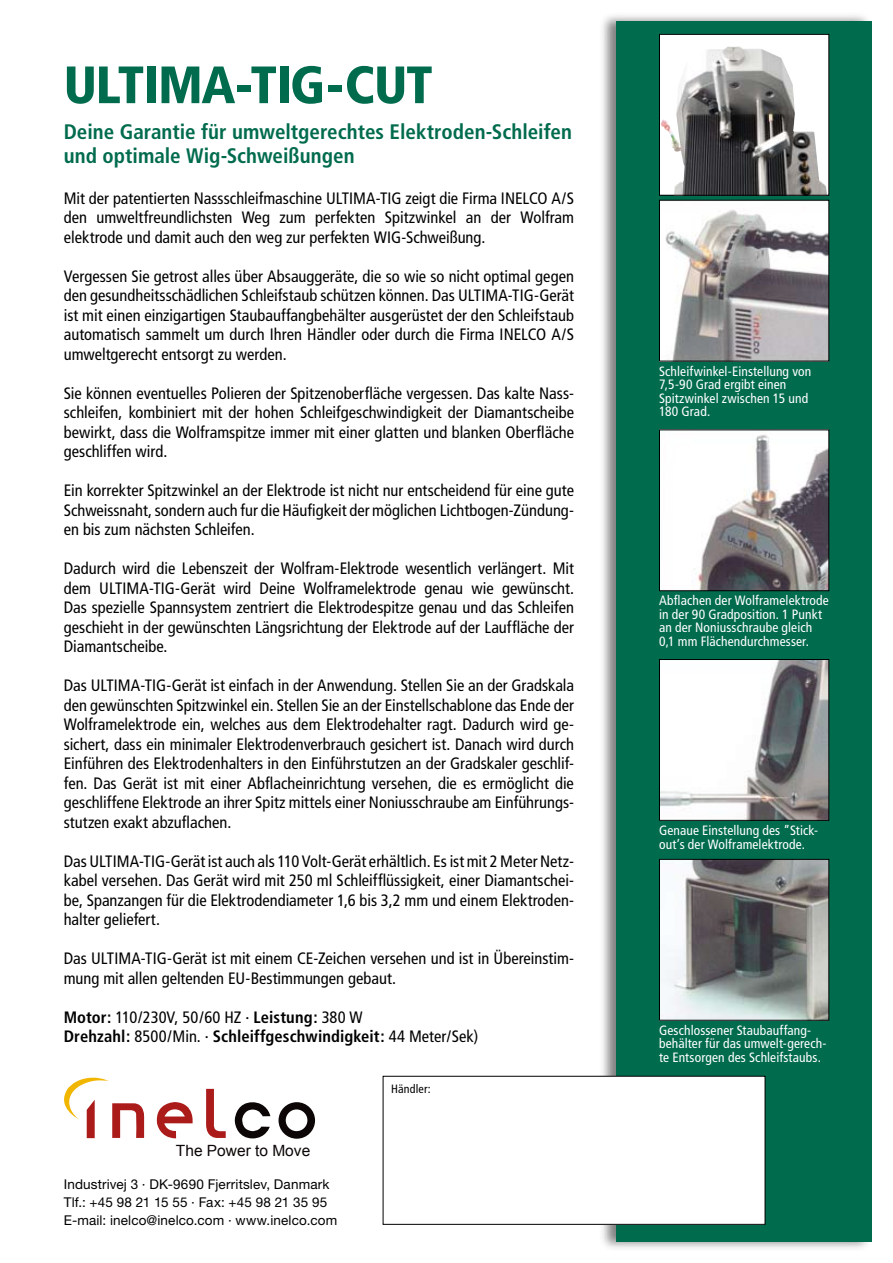
<style>
.page{position:relative;width:893px;height:1263px;background:#fff}
.page>*{position:absolute;margin:0;border:0;box-sizing:border-box;transform-origin:0 0}
.t1{font:900 condensed 52.5px "Frutiger";letter-spacing:-.02em;color:#006b4d}
.t2{font:700 condensed 21px/24px "Frutiger";color:#006b4d}
.t3{font:condensed 16.5px/19.5px "Frutiger";color:#000;text-align:justify}
.t4{font:700 condensed 16.5px/19.5px "Frutiger";letter-spacing:.005em;color:#000}
.t5{font:15.45px "Arial";color:#0d0606}
.t6{font:condensed 13.5px/13.5px "Frutiger";letter-spacing:.01em;color:#fff}
.t7{font:13.5px/18px "Helvetica Neue";letter-spacing:.01em;color:#000}
.t8{font:condensed 12px "Frutiger";letter-spacing:.01em;color:#000}
.s1{font-weight:400}
</style>
<div class="page">
<div style="left:598px;top:11px;width:277px;height:1240px;background:#000;opacity:.5"></div>
<div style="left:617px;top:21px;width:255px;height:1221px;background:#006b4d"></div>
<svg style="left:206px;top:1089px;width:20px;height:49px"></svg>
<svg style="left:279px;top:1102px;width:36px;height:37px"></svg>
<svg style="left:235px;top:1102px;width:35px;height:36px"></svg>
<svg style="left:64px;top:1077px;width:81px;height:61px"></svg>
<svg style="left:156px;top:1102px;width:37px;height:36px"></svg>
<div style="left:659px;top:34px;width:170px;height:161px;background:#fff"></div>
<img style="left:661px;top:46px;width:166px;height:148px">
<div style="left:659px;top:34px;width:170px;height:162px;border:1px solid #000"></div>
<img style="left:661px;top:202px;width:166px;height:157px">
<div style="left:659px;top:200px;width:170px;height:161px;border:1px solid #000"></div>
<img style="left:661px;top:431px;width:166px;height:158px">
<div style="left:659px;top:429px;width:170px;height:162px;border:1px solid #000"></div>
<div style="left:383px;top:1076px;width:382px;height:148px;background:#fff"></div>
<div style="left:383px;top:1076px;width:382px;height:149px;border:1px solid #000"></div>
<img style="left:661px;top:661px;width:166px;height:158px">
<div style="left:659px;top:659px;width:170px;height:162px;border:1px solid #000"></div>
<img style="left:661px;top:861px;width:166px;height:157px">
<div style="left:659px;top:859px;width:170px;height:161px;border:1px solid #000"></div>
<h1 class="t1" style="left:64px;top:53px;width:370px">ULTIMA-TIG-CUT</h1>
<p class="t2" style="left:64px;top:120px;width:510px">Deine Garantie für umweltgerechtes Elektroden-Schleifen und optimale Wig-Schweißungen</p>
<p class="t3" style="left:64px;top:188px;width:512px">Mit der patentierten Nassschleifmaschine ULTIMA-TIG zeigt die Firma INELCO A/S den umweltfreundlichsten Weg zum perfekten Spitzwinkel an der Wolfram elektrode und damit auch den weg zur perfekten WIG-Schweißung.</p>
<p class="t3" style="left:64px;top:266px;width:512px">Vergessen Sie getrost alles über Absauggeräte, die so wie so nicht optimal gegen den gesundheitsschädlichen Schleifstaub schützen können. Das ULTIMA-TIG-Gerät ist mit einen einzigartigen Staubauffangbehälter ausgerüstet der den Schleifstaub automatisch sammelt um durch Ihren Händler oder durch die Firma INELCO A/S umweltgerecht entsorgt zu werden.</p>
<p class="t3" style="left:64px;top:383px;width:512px">Sie können eventuelles Polieren der Spitzenoberfläche vergessen. Das kalte Nass&shy;schleifen, kombiniert mit der hohen Schleifgeschwindigkeit der Diamantscheibe bewirkt, dass die Wolframspitze immer mit einer glatten und blanken Oberfläche geschliffen wird.</p>
<p class="t3" style="left:64px;top:481px;width:512px">Ein korrekter Spitzwinkel an der Elektrode ist nicht nur entscheidend für eine gute Schweissnaht, sondern auch fur die Häufigkeit der möglichen Lichtbogen-Zündung&shy;en bis zum nächsten Schleifen.</p>
<p class="t3" style="left:64px;top:559px;width:512px">Dadurch wird die Lebenszeit der Wolfram-Elektrode wesentlich verlängert. Mit dem ULTIMA-TIG-Gerät wird Deine Wolframelektrode genau wie gewünscht.<br>Das spezielle Spannsystem zentriert die Elektrodespitze genau und das Schleifen geschieht in der gewünschten Längsrichtung der Elektrode auf der Lauffläche der Diamantscheibe.</p>
<p class="t3" style="left:64px;top:676px;width:512px">Das ULTIMA-TIG-Gerät ist einfach in der Anwendung. Stellen Sie an der Gradskala den gewünschten Spitzwinkel ein. Stellen Sie an der Einstellschablone das Ende der Wolframelektrode ein, welches aus dem Elektrodehalter ragt. Dadurch wird ge&shy;sichert, dass ein minimaler Elektrodenverbrauch gesichert ist. Danach wird durch Einführen des Elektrodenhalters in den Einführstutzen an der Gradskaler geschlif&shy;fen. Das Gerät ist mit einer Abflacheinrichtung versehen, die es ermöglicht die geschliffene Elektrode an ihrer Spitz mittels einer Noniusschraube am Einführungs&shy;stutzen exakt abzuflachen.</p>
<p class="t3" style="left:64px;top:851px;width:512px">Das ULTIMA-TIG-Gerät ist auch als 110 Volt-Gerät erhältlich. Es ist mit 2 Meter Netz&shy;kabel versehen. Das Gerät wird mit 250 ml Schleifflüssigkeit, einer Diamantschei&shy;be, Spanzangen für die Elektrodendiameter 1,6 bis 3,2 mm und einem Elektroden&shy;halter geliefert.</p>
<p class="t3" style="left:64px;top:949px;width:512px">Das ULTIMA-TIG-Gerät ist mit einem CE-Zeichen versehen und ist in Übereinstim&shy;mung mit allen geltenden EU-Bestimmungen gebaut.</p>
<p class="t4" style="left:64px;top:1007px;width:416px">Motor: <span class="s1">110/230V, 50/60 HZ ·</span> Leistung: <span class="s1">380 W<br></span>Drehzahl: <span class="s1">8500/Min. ·</span> Schleiffgeschwindigkeit: <span class="s1">44 Meter/Sek)</span></p>
<p class="t8" style="left:391px;top:1082px;width:41px">Händler:</p>
<p class="t5" style="left:176px;top:1142px;width:136px">The Power to Move</p>
<p class="t7" style="left:64px;top:1174px;width:275px">Industrivej 3 · DK-9690 Fjerritslev, Danmark<br>Tlf.: +45 98 21 15 55 · Fax: +45 98 21 35 95<br>E-mail: inelco@inelco.com · www.inelco.com</p>
<p class="t6" style="left:659px;top:364px;width:154px">Schleifwinkel-Einstellung von<br>7,5-90 Grad ergibt einen<br>Spitzwinkel zwischen 15 und<br>180 Grad.</p>
<p class="t6" style="left:659px;top:594px;width:171px">Abflachen der Wolframelektrode in der 90 Gradposition. 1 Punkt an der Noniusschraube gleich<br>0,1 mm Flächendurchmesser.</p>
<p class="t6" style="left:659px;top:824px;width:160px">Genaue Einstellung des ”Stick&shy;out’s der Wolframelektrode.</p>
<p class="t6" style="left:659px;top:1024px;width:169px">Geschlossener Staubauffang&shy;behälter für das umwelt-gerech&shy;te Entsorgen des Schleifstaubs.</p>
</div>
